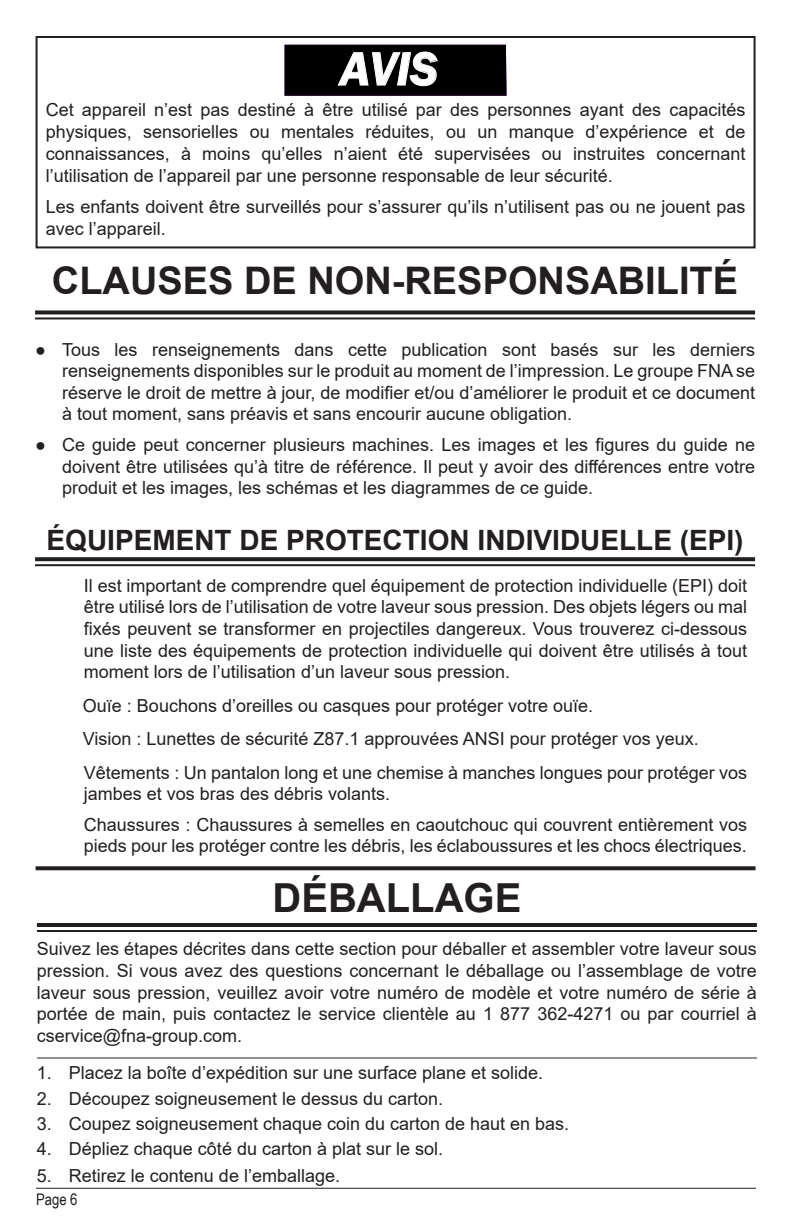
<style>
.page{position:relative;width:792px;height:1224px;background:#fff}
.page>*{position:absolute;margin:0;border:0;box-sizing:border-box;transform-origin:0 0}
.t1{font:italic 600 48.4px "Franklin Gothic";color:#fff}
.t2{font:700 40px "Arial";color:#231f20}
.t3{font:700 38px "Arial";color:#231f20}
.t4{font:700 28px "Arial";color:#231f20}
.t5{font:18px/21.6px "Arial";color:#231f20;text-align:justify}
.t6{font:16px "Arial Narrow";color:#231f20}
</style>
<div class="page">
<hr style="left:36px;top:1188px;width:720px;height:1px;background:#231f20">
<hr style="left:35px;top:317px;width:720px;height:2px;background:#231f20">
<svg style="left:35px;top:310px;width:720px;height:4px;background:#3c393a"></svg>
<hr style="left:35px;top:564px;width:720px;height:2px;background:#231f20">
<svg style="left:35px;top:557px;width:720px;height:4px;background:#2e2a2b"></svg>
<div style="left:36px;top:36px;width:720px;height:212px;border:2px solid #231f20"></div>
<div style="left:285px;top:45px;width:222px;height:51px;background:#000"></div>
<hr style="left:37px;top:930px;width:720px;height:2px;background:#231f20">
<hr style="left:37px;top:923px;width:720px;height:4px;background:#231f20">
<hr style="left:37px;top:1057px;width:720px;height:1px;background:#231f20">
<svg style="left:36px;top:866px;width:720px;height:4px;background:#322e2f"></svg>
<h1 class="t1" style="left:340px;top:38px;width:100px">AVIS</h1>
<p class="t5" style="left:46px;top:99px;width:701px">Cet appareil n’est pas destiné à être utilisé par des personnes ayant des capacités physiques, sensorielles ou mentales réduites, ou un manque d’expérience et de connaissances, à moins qu’elles n’aient été supervisées ou instruites concernant l’utilisation de l’appareil par une personne responsable de leur sécurité.</p>
<p class="t5" style="left:46px;top:196px;width:701px">Les enfants doivent être surveillés pour s’assurer qu’ils n’utilisent pas ou ne jouent pas avec l’appareil.</p>
<h3 class="t3" style="left:52px;top:254px;width:688px">CLAUSES DE NON-RESPONSABILITÉ</h3>
<p class="t5" style="left:62px;top:338px;width:694px;text-indent:-27px">● Tous les renseignements dans cette publication sont basés sur les derniers renseignements disponibles sur le produit au moment de l’impression. Le groupe FNA se réserve le droit de mettre à jour, de modifier et/ou d’améliorer le produit et ce document à tout moment, sans préavis et sans encourir aucune obligation.</p>
<p class="t5" style="left:62px;top:434px;width:694px;text-indent:-27px">● Ce guide peut concerner plusieurs machines. Les images et les figures du guide ne doivent être utilisées qu’à titre de référence. Il peut y avoir des différences entre votre produit et les images, les schémas et les diagrammes de ce guide.</p>
<h3 class="t4" style="left:47px;top:520px;width:698px">ÉQUIPEMENT DE PROTECTION INDIVIDUELLE (EPI)</h3>
<p class="t5" style="left:84px;top:575px;width:665px">Il est important de comprendre quel équipement de protection individuelle (EPI) doit être utilisé lors de l’utilisation de votre laveur sous pression. Des objets légers ou mal fixés peuvent se transformer en projectiles dangereux. Vous trouverez ci-dessous une liste des équipements de protection individuelle qui doivent être utilisés à tout moment lors de l’utilisation d’un laveur sous pression.</p>
<p class="t5" style="left:83px;top:695px;width:512px">Ouïe : Bouchons d’oreilles ou casques pour protéger votre ouïe.</p>
<p class="t5" style="left:83px;top:727px;width:618px">Vision : Lunettes de sécurité Z87.1 approuvées ANSI pour protéger vos yeux.</p>
<p class="t5" style="left:84px;top:761px;width:665px">Vêtements : Un pantalon long et une chemise à manches longues pour protéger vos jambes et vos bras des débris volants.</p>
<p class="t5" style="left:84px;top:813px;width:665px">Chaussures : Chaussures à semelles en caoutchouc qui couvrent entièrement vos pieds pour les protéger contre les débris, les éclaboussures et les chocs électriques.</p>
<h2 class="t2" style="left:272px;top:870px;width:250px">DÉBALLAGE</h2>
<p class="t5" style="left:37px;top:938px;width:722px">Suivez les étapes décrites dans cette section pour déballer et assembler votre laveur sous pression. Si vous avez des questions concernant le déballage ou l’assemblage de votre laveur sous pression, veuillez avoir votre numéro de modèle et votre numéro de série à portée de main, puis contactez le service clientèle au 1 877 362-4271 ou par courriel à cservice@fna-group.com.</p>
<p class="t5" style="left:37px;top:1062px;width:508px">1. Placez la boîte d’expédition sur une surface plane et solide.</p>
<p class="t5" style="left:37px;top:1088px;width:408px">2. Découpez soigneusement le dessus du carton.</p>
<p class="t5" style="left:37px;top:1113px;width:534px">3. Coupez soigneusement chaque coin du carton de haut en bas.</p>
<p class="t5" style="left:37px;top:1138px;width:408px">4. Dépliez chaque côté du carton à plat sur le sol.</p>
<p class="t5" style="left:37px;top:1164px;width:305px">5. Retirez le contenu de l’emballage.</p>
<p class="t6" style="left:36px;top:1187px;width:43px">Page 6</p>
</div>
